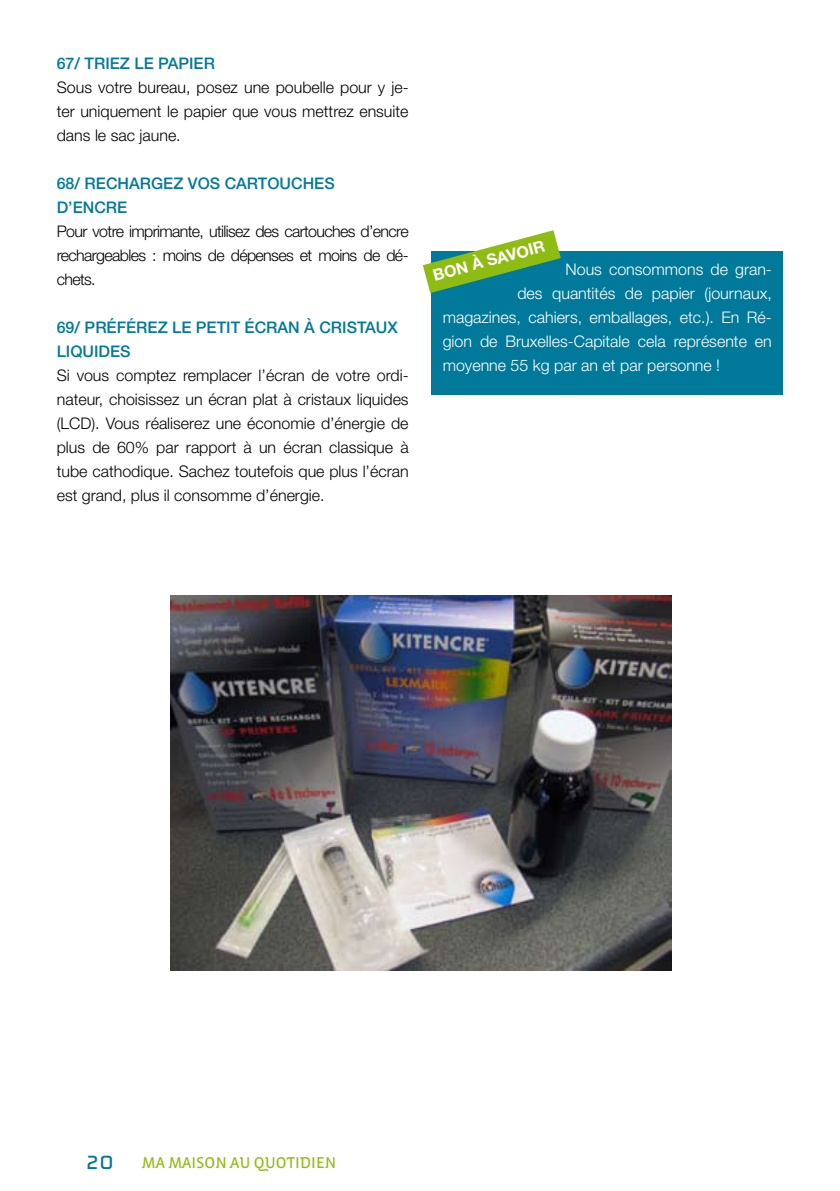
<style>
.page{position:relative;width:840px;height:1191px;background:#fff}
.page>*{position:absolute;margin:0;border:0;box-sizing:border-box;transform-origin:0 0}
.t1{font:300 16px/24px "Helvetica Neue";color:#000;text-align:justify}
.t2{font:300 16px "Helvetica Neue";color:#fff}
.t3{font:500 16px/24px "Helvetica Neue";color:#00799a}
.t4{font:16px "Vista Sans Alt Reg";color:#8fbc13}
.t5{font:700 16px "Helvetica Neue";color:#fff}
.s1{font-family:"Cholla Unicase";font-size:28px;color:#00799a}
</style>
<div class="page">
<div style="left:431px;top:251px;width:351px;height:143px;background:#00799a"></div>
<svg style="left:422px;top:230px;width:138px;height:63px"></svg>
<img style="left:170px;top:595px;width:500px;height:376px">
<p class="t3" style="left:57px;top:51px;width:160px">67/ TRIEZ LE PAPIER</p>
<p class="t1" style="left:57px;top:75px;width:353px">Sous votre bureau, posez une poubelle pour y je&shy;ter uniquement le papier que vous mettrez ensuite dans le sac jaune.</p>
<p class="t3" style="left:57px;top:171px;width:279px">68/ RECHARGEZ VOS CARTOUCHES<br>D’ENCRE</p>
<p class="t1" style="left:57px;top:219px;width:353px">Pour votre imprimante, utilisez des cartouches d’encre rechargeables : moins de dépenses et moins de dé&shy;chets.</p>
<p class="t3" style="left:57px;top:315px;width:342px">69/ PRÉFÉREZ LE PETIT ÉCRAN À CRISTAUX<br>LIQUIDES</p>
<p class="t1" style="left:57px;top:363px;width:353px">Si vous comptez remplacer l’écran de votre ordi&shy;nateur, choisissez un écran plat à cristaux liquides (LCD). Vous réaliserez une économie d’énergie de plus de 60% par rapport à un écran classique à tube cathodique. Sachez toutefois que plus l’écran est grand, plus il consomme d’énergie.</p>
<p class="t5" style="left:430px;top:266px;width:116px;rotate:-15deg">BON à SAVOIR</p>
<p class="t2" style="left:565px;top:260px;width:208px">Nous consommons de gran-</p>
<p class="t2" style="left:517px;top:284px;width:256px">des quantités de papier (journaux,</p>
<p class="t2" style="left:442px;top:308px;width:330px">magazines, cahiers, emballages, etc.). En Ré-</p>
<p class="t2" style="left:442px;top:332px;width:330px">gion de Bruxelles-Capitale cela représente en</p>
<p class="t2" style="left:442px;top:356px;width:279px">moyenne 55 kg par an et par personne !</p>
<p class="t4" style="left:85px;top:1154px;width:252px"><span class="s1">20</span> MA MAISON AU QUOTIDIEN</p>
</div>
